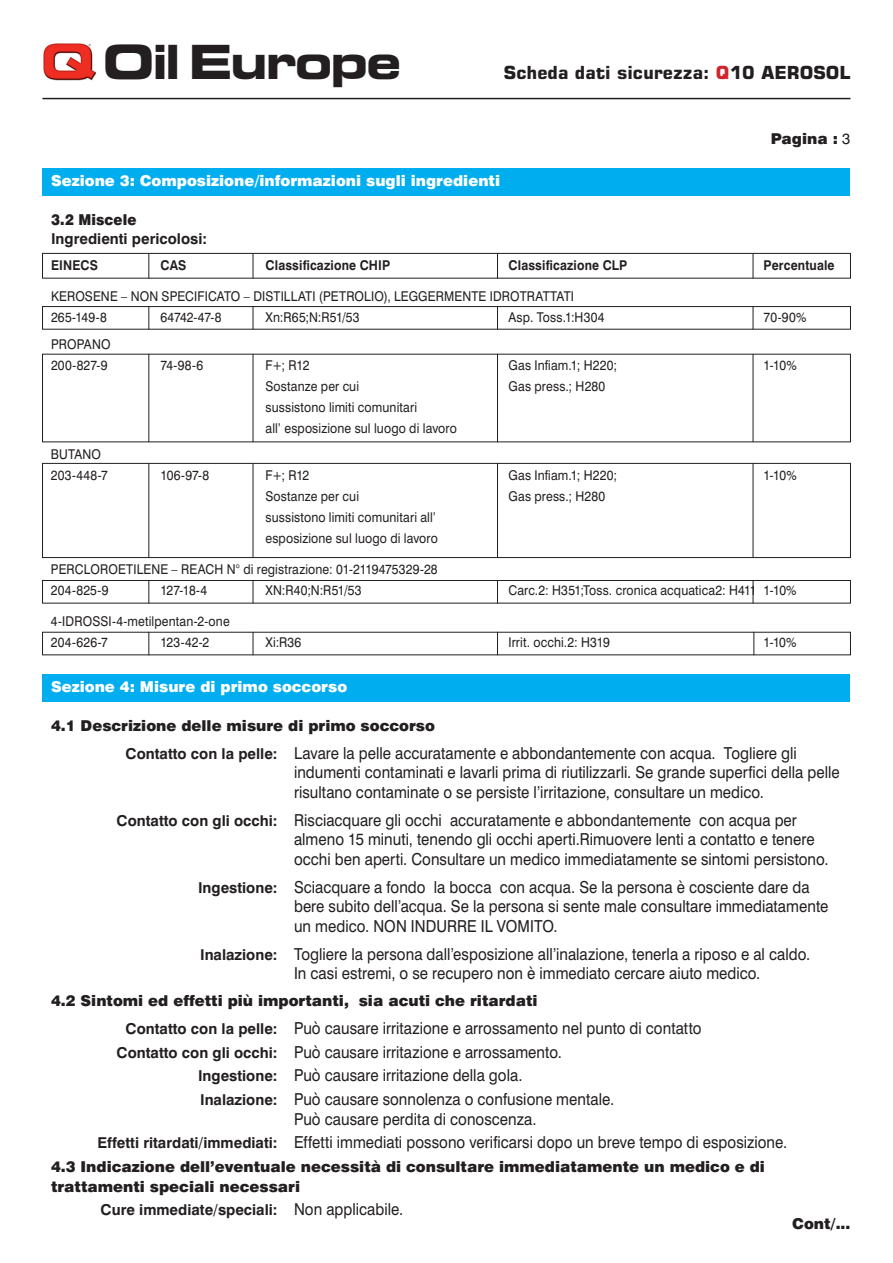
<style>
.page{position:relative;width:893px;height:1263px;background:#fff}
.page>*{position:absolute;margin:0;border:0;box-sizing:border-box;transform-origin:0 0}
.t1{font:700 expanded 46.95px "Square 721 BT";letter-spacing:-.05em;color:#231f20}
.t2{font:700 18px "Square 721 BT";color:#231f20}
.t3{font:16.5px/19.5px "Swiss 721 BT";letter-spacing:.005em;color:#231f20;scale:.91 1}
.t4{font:900 15px/19.5px "Swiss 721 BT";color:#231f20}
.t5{font:900 15px "Swiss 721 BT";color:#fff}
.t6{font:700 15px "Swiss 721 BT";color:#231f20}
.t7{font:900 15px "Swiss 721 BT";color:#231f20;scale:.91 1}
.t8{font:13.5px/21px "Swiss 721 BT";letter-spacing:.01em;color:#231f20;scale:.91 1}
.t9{font:700 13.5px "Swiss 721 BT";letter-spacing:.01em;color:#231f20;scale:.91 1}
.s1{color:#d1232a}
.s2{font-weight:400}
.s3{font-weight:700;font-size:15px}
.s4{font-weight:400;font-size:16.5px}
</style>
<div class="page">
<div style="left:43px;top:168px;width:807px;height:28px;background:#00aeef"></div>
<img style="left:43px;top:43px;width:53px;height:38px">
<hr style="left:43px;top:98px;width:807px;height:1px;background:#231f20">
<div style="left:43px;top:674px;width:807px;height:28px;background:#00aeef"></div>
<div style="left:42px;top:253px;width:809px;height:26px;border:1px solid #231f20"></div>
<svg style="left:148px;top:253px;width:1px;height:25px"></svg>
<svg style="left:253px;top:253px;width:1px;height:25px"></svg>
<svg style="left:497px;top:253px;width:1px;height:25px"></svg>
<svg style="left:753px;top:253px;width:1px;height:25px"></svg>
<div style="left:42px;top:306px;width:809px;height:24px;border:1px solid #231f20"></div>
<svg style="left:148px;top:306px;width:1px;height:24px"></svg>
<svg style="left:253px;top:306px;width:1px;height:24px"></svg>
<svg style="left:497px;top:306px;width:1px;height:24px"></svg>
<svg style="left:753px;top:306px;width:1px;height:24px"></svg>
<div style="left:42px;top:580px;width:809px;height:23px;border:1px solid #231f20"></div>
<svg style="left:148px;top:580px;width:1px;height:23px"></svg>
<svg style="left:253px;top:580px;width:1px;height:23px"></svg>
<svg style="left:497px;top:580px;width:1px;height:23px"></svg>
<svg style="left:753px;top:580px;width:1px;height:23px"></svg>
<svg style="left:148px;top:632px;width:1px;height:23px"></svg>
<svg style="left:253px;top:632px;width:1px;height:23px"></svg>
<svg style="left:497px;top:632px;width:1px;height:23px"></svg>
<svg style="left:753px;top:632px;width:1px;height:23px"></svg>
<hr style="left:148px;top:354px;width:1px;height:88px;background:#231f20">
<hr style="left:253px;top:354px;width:1px;height:88px;background:#231f20">
<hr style="left:497px;top:354px;width:1px;height:88px;background:#231f20">
<hr style="left:753px;top:354px;width:1px;height:88px;background:#231f20">
<div style="left:42px;top:463px;width:809px;height:95px;border:1px solid #231f20"></div>
<hr style="left:148px;top:463px;width:1px;height:95px;background:#231f20">
<hr style="left:253px;top:463px;width:1px;height:95px;background:#231f20">
<hr style="left:497px;top:463px;width:1px;height:95px;background:#231f20">
<hr style="left:753px;top:463px;width:1px;height:95px;background:#231f20">
<h1 class="t1" style="left:103px;top:34px;width:300px">Oil Europe</h1>
<p class="t2" style="left:504px;top:62px;width:348px">Scheda dati sicurezza: <span class="s1">Q</span>10 AEROSOL</p>
<p class="t4" style="left:771px;top:129px;width:81px">Pagina : <span class="s2">3</span></p>
<p class="t5" style="left:51px;top:172px;width:451px">Sezione 3: Composizione/informazioni sugli ingredienti</p>
<p class="t7" style="left:51px;top:210px;width:95px">3.2 Miscele</p>
<p class="t6" style="left:51px;top:230px;width:158px">Ingredienti pericolosi:</p>
<p class="t9" style="left:51px;top:257px;width:53px">EINECS</p>
<p class="t9" style="left:161px;top:257px;width:30px">CAS</p>
<p class="t9" style="left:266px;top:257px;width:139px">Classificazione CHIP</p>
<p class="t9" style="left:509px;top:257px;width:132px">Classificazione CLP</p>
<p class="t9" style="left:764px;top:257px;width:79px">Percentuale</p>
<p class="t8" style="left:51px;top:286px;width:576px">KEROSENE – NON SPECIFICATO – DISTILLATI (PETROLIO), LEGGERMENTE IDROTRATTATI<br>265-149-8</p>
<p class="t8" style="left:161px;top:307px;width:69px">64742-47-8</p>
<p class="t8" style="left:266px;top:307px;width:105px">Xn:R65;N:R51/53</p>
<p class="t8" style="left:509px;top:307px;width:107px">Asp. Toss.1:H304</p>
<p class="t8" style="left:764px;top:307px;width:49px">70-90%</p>
<p class="t8" style="left:51px;top:333px;width:67px">PROPANO<br>200-827-9</p>
<p class="t8" style="left:161px;top:354px;width:48px">74-98-6</p>
<p class="t8" style="left:266px;top:354px;width:50px">F+; R12</p>
<p class="t8" style="left:509px;top:354px;width:121px">Gas Infiam.1; H220;</p>
<p class="t8" style="left:764px;top:354px;width:38px">1-10%</p>
<p class="t8" style="left:265px;top:375px;width:104px">Sostanze per cui</p>
<p class="t8" style="left:508px;top:375px;width:108px">Gas press.; H280</p>
<p class="t8" style="left:265px;top:396px;width:212px">sussistono limiti comunitari<br>all’ esposizione sul luogo di lavoro</p>
<p class="t8" style="left:51px;top:444px;width:64px">BUTANO<br>203-448-7</p>
<p class="t8" style="left:160px;top:465px;width:55px">106-97-8</p>
<p class="t8" style="left:265px;top:465px;width:50px">F+; R12</p>
<p class="t8" style="left:508px;top:465px;width:121px">Gas Infiam.1; H220;</p>
<p class="t8" style="left:763px;top:465px;width:38px">1-10%</p>
<p class="t8" style="left:265px;top:486px;width:104px">Sostanze per cui</p>
<p class="t8" style="left:508px;top:486px;width:108px">Gas press.; H280</p>
<p class="t8" style="left:265px;top:507px;width:191px">sussistono limiti comunitari all’ esposizione sul luogo di lavoro</p>
<p class="t8" style="left:51px;top:558px;width:426px">PERCLOROETILENE – REACH N° di registrazione: 01-2119475329-28<br>204-825-9</p>
<p class="t8" style="left:160px;top:579px;width:53px">127-18-4</p>
<p class="t8" style="left:265px;top:579px;width:107px">XN:R40;N:R51/53</p>
<p class="t8" style="left:508px;top:579px;width:318px">Carc.2: H351;Toss. cronica acquatica2: H411 1-10%</p>
<p class="t8" style="left:51px;top:610px;width:198px">4-IDROSSI-4-metilpentan-2-one<br>204-626-7</p>
<p class="t8" style="left:160px;top:631px;width:55px">123-42-2</p>
<p class="t8" style="left:265px;top:631px;width:41px">Xi:R36</p>
<p class="t8" style="left:508px;top:631px;width:113px">Irrit. occhi.2: H319</p>
<p class="t8" style="left:763px;top:631px;width:38px">1-10%</p>
<p class="t5" style="left:51px;top:678px;width:298px">Sezione 4: Misure di primo soccorso</p>
<p class="t4" style="left:51px;top:715px;width:385px">4.1 Descrizione delle misure di primo soccorso</p>
<p class="t3" style="left:294px;top:743px;width:601px;text-indent:-168px"><span class="s3">Contatto con la pelle:</span> Lavare la pelle accuratamente e abbondantemente con acqua. Togliere gli indumenti contaminati e lavarli prima di riutilizzarli. Se grande superfici della pelle risultano contaminate o se persiste l’irritazione, consultare un medico.</p>
<p class="t3" style="left:294px;top:810px;width:589px;text-indent:-177px"><span class="s3">Contatto con gli occhi:</span> Risciacquare gli occhi accuratamente e abbondantemente con acqua per almeno 15 minuti, tenendo gli occhi aperti.Rimuovere lenti a contatto e tenere occhi ben aperti. Consultare un medico immediatamente se sintomi persistono.</p>
<p class="t3" style="left:294px;top:877px;width:589px;text-indent:-96px"><span class="s3">Ingestione:</span> Sciacquare a fondo la bocca con acqua. Se la persona è cosciente dare da bere subito dell’acqua. Se la persona si sente male consultare immediatamente un medico. NON INDURRE IL VOMITO.</p>
<p class="t3" style="left:294px;top:944px;width:569px;text-indent:-94px"><span class="s3">Inalazione:</span> Togliere la persona dall’esposizione all’inalazione, tenerla a riposo e al caldo.<br>In casi estremi, o se recupero non è immediato cercare aiuto medico.</p>
<p class="t4" style="left:51px;top:990px;width:488px">4.2 Sintomi ed effetti più importanti, sia acuti che ritardati</p>
<p class="t3" style="left:126px;top:1018px;width:634px"><span class="s3">Contatto con la pelle:</span> Può causare irritazione e arrossamento nel punto di contatto</p>
<p class="t3" style="left:117px;top:1042px;width:491px"><span class="s3">Contatto con gli occhi:</span> Può causare irritazione e arrossamento.</p>
<p class="t3" style="left:198px;top:1065px;width:358px"><span class="s3">Ingestione:</span> Può causare irritazione della gola.</p>
<p class="t3" style="left:200px;top:1089px;width:457px"><span class="s3">Inalazione:</span> Può causare sonnolenza o confusione mentale.</p>
<p class="t3" style="left:97px;top:1107px;width:760px;line-height:23.7px;text-indent:197px">Può causare perdita di conoscenza.<br><span class="s3">Effetti ritardati/immediati:</span> Effetti immediati possono verificarsi dopo un breve tempo di esposizione.</p>
<p class="t4" style="left:51px;top:1157px;width:715px">4.3 Indicazione dell’eventuale necessità di consultare immediatamente un medico e di trattamenti speciali necessari</p>
<p class="t6" style="left:101px;top:1201px;width:304px">Cure immediate/speciali: <span class="s4">Non applicabile.</span></p>
<p class="t4" style="left:792px;top:1214px;width:60px">Cont/...</p>
</div>
